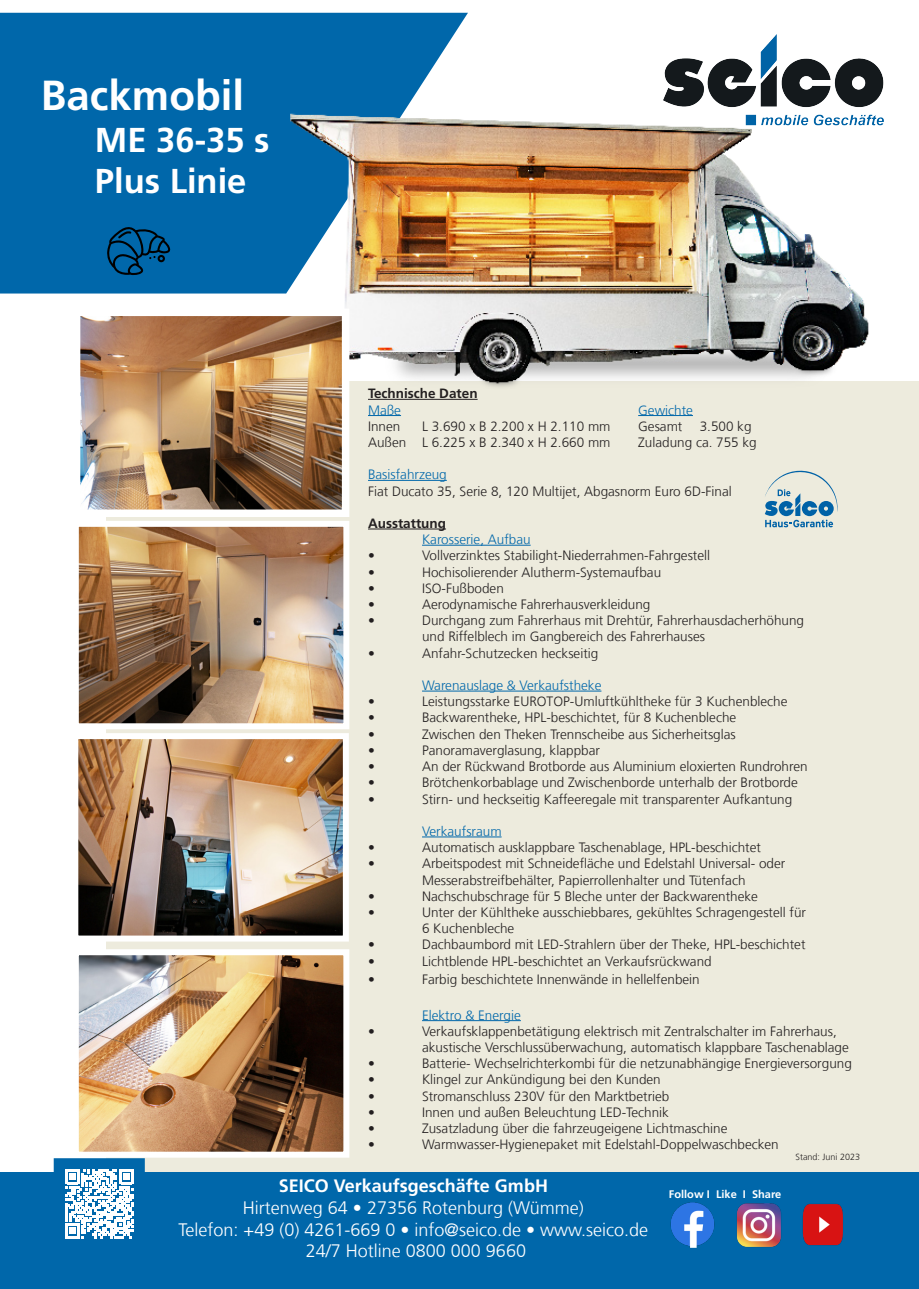
<style>
.page{position:relative;width:919px;height:1289px;background:#fff}
.page>*{position:absolute;margin:0;border:0;box-sizing:border-box;transform-origin:0 0}
.t1{font:700 42px "Frutiger LT Com";color:#fff}
.t2{font:700 34.5px "Frutiger LT Com";color:#fff}
.t3{font:300 18px "Frutiger LT Com";color:#fff}
.t4{font:700 18px "Frutiger LT Com";color:#fff}
.t5{font:300 13.5px/16.2px "Frutiger LT Com";color:#231f20}
.t6{font:300 13.5px "Frutiger LT Com";color:#0067aa}
.t7{font:700 13.5px "Frutiger LT Com";color:#231f20}
.t8{font:700 10.95px "Frutiger LT Com";color:#fff}
.t9{font:300 9px "Frutiger LT Com";color:#231f20}
</style>
<div class="page">
<div style="left:106px;top:381px;width:812px;height:833px;background:#edebdd"></div>
<hr style="left:368px;top:480px;width:79px;height:1px;background:#0067aa">
<hr style="left:368px;top:528px;width:78px;height:1px;background:#231f20">
<hr style="left:422px;top:545px;width:108px;height:1px;background:#0067aa">
<hr style="left:422px;top:690px;width:179px;height:1px;background:#0067aa">
<hr style="left:422px;top:836px;width:79px;height:1px;background:#0067aa">
<hr style="left:422px;top:1020px;width:99px;height:1px;background:#0067aa">
<div style="left:0;top:1171px;width:918px;height:117px;background:#0067aa"></div>
<img style="left:802px;top:1203px;width:41px;height:43px">
<img style="left:736px;top:1203px;width:46px;height:45px">
<img style="left:670px;top:1202px;width:45px;height:46px">
<img style="left:664px;top:34px;width:219px;height:43px">
<div style="left:57px;top:1161px;width:85px;height:85px;background:#0067aa"></div>
<svg style="left:65px;top:1169px;width:68px;height:68px"></svg>
<div style="left:54px;top:1158px;width:91px;height:91px;border:6px solid #0067aa"></div>
<div style="left:0;top:13px;width:468px;height:280px;background:#0067aa"></div>
<img style="left:260px;top:77px;width:624px;height:340px">
<img style="left:82px;top:317px;width:258px;height:191px">
<div style="left:73px;top:308px;width:276px;height:209px;border:8px solid #fff"></div>
<img style="left:80px;top:528px;width:262px;height:194px">
<div style="left:73px;top:521px;width:276px;height:208px;border:6px solid #fff"></div>
<img style="left:79px;top:740px;width:263px;height:194px">
<div style="left:72px;top:733px;width:277px;height:208px;border:6px solid #fff"></div>
<img style="left:80px;top:956px;width:262px;height:194px">
<div style="left:73px;top:949px;width:276px;height:208px;border:6px solid #fff"></div>
<svg style="left:106px;top:224px;width:64px;height:51px;background:#005084"></svg>
<svg style="left:764px;top:470px;width:73px;height:57px"></svg>
<p class="t1" style="left:41px;top:71px;width:205px">Backmobil</p>
<p class="t2" style="left:95px;top:120px;width:176px">ME 36-35 s</p>
<p class="t2" style="left:95px;top:161px;width:153px">Plus Linie</p>
<p class="t7" style="left:368px;top:386px;width:111px">Technische Daten</p>
<p class="t6" style="left:368px;top:402px;width:35px">Maße</p>
<p class="t6" style="left:638px;top:402px;width:56px">Gewichte</p>
<p class="t5" style="left:368px;top:418px;width:34px">Innen</p>
<p class="t5" style="left:422px;top:418px;width:190px">L 3.690 x B 2.200 x H 2.110 mm</p>
<p class="t5" style="left:638px;top:418px;width:46px">Gesamt</p>
<p class="t5" style="left:699px;top:418px;width:53px">3.500 kg</p>
<p class="t5" style="left:368px;top:434px;width:244px">Außen L 6.225 x B 2.340 x H 2.660 mm</p>
<p class="t5" style="left:638px;top:434px;width:120px">Zuladung ca. 755 kg</p>
<p class="t6" style="left:368px;top:467px;width:80px">Basisfahrzeug</p>
<p class="t5" style="left:368px;top:483px;width:365px">Fiat Ducato 35, Serie 8, 120 Multijet, Abgasnorm Euro 6D-Final</p>
<p class="t7" style="left:368px;top:515px;width:79px">Ausstattung</p>
<p class="t6" style="left:422px;top:531px;width:110px">Karosserie, Aufbau</p>
<p class="t5" style="left:368px;top:547px;width:8px">•</p>
<p class="t5" style="left:422px;top:547px;width:289px">Vollverzinktes Stabilight-Niederrahmen-Fahrgestell</p>
<p class="t5" style="left:368px;top:564px;width:8px">•</p>
<p class="t5" style="left:422px;top:564px;width:241px">Hochisolierender Alutherm-Systemaufbau</p>
<p class="t5" style="left:368px;top:580px;width:8px">•</p>
<p class="t5" style="left:422px;top:580px;width:83px">ISO-Fußboden</p>
<p class="t5" style="left:368px;top:596px;width:8px">•</p>
<p class="t5" style="left:422px;top:596px;width:230px">Aerodynamische Fahrerhausverkleidung</p>
<p class="t5" style="left:368px;top:612px;width:8px">•</p>
<p class="t5" style="left:422px;top:612px;width:383px">Durchgang zum Fahrerhaus mit Drehtür, Fahrerhausdacherhöhung und Riffelblech im Gangbereich des Fahrerhauses</p>
<p class="t5" style="left:368px;top:645px;width:8px">•</p>
<p class="t5" style="left:422px;top:645px;width:178px">Anfahr-Schutzecken heckseitig</p>
<p class="t6" style="left:422px;top:677px;width:181px">Warenauslage &amp; Verkaufstheke</p>
<p class="t5" style="left:368px;top:693px;width:8px">•</p>
<p class="t5" style="left:422px;top:693px;width:367px">Leistungsstarke EUROTOP-Umluftkühltheke für 3 Kuchenbleche</p>
<p class="t5" style="left:368px;top:709px;width:8px">•</p>
<p class="t5" style="left:422px;top:709px;width:316px">Backwarentheke, HPL-beschichtet, für 8 Kuchenbleche</p>
<p class="t5" style="left:368px;top:726px;width:8px">•</p>
<p class="t5" style="left:422px;top:726px;width:315px">Zwischen den Theken Trennscheibe aus Sicherheitsglas</p>
<p class="t5" style="left:368px;top:742px;width:8px">•</p>
<p class="t5" style="left:422px;top:742px;width:179px">Panoramaverglasung, klappbar</p>
<p class="t5" style="left:368px;top:758px;width:8px">•</p>
<p class="t5" style="left:422px;top:758px;width:387px">An der Rückwand Brotborde aus Aluminium eloxierten Rundrohren</p>
<p class="t5" style="left:368px;top:774px;width:8px">•</p>
<p class="t5" style="left:422px;top:774px;width:377px">Brötchenkorbablage und Zwischenborde unterhalb der Brotborde</p>
<p class="t5" style="left:368px;top:790px;width:8px">•</p>
<p class="t5" style="left:422px;top:790px;width:372px">Stirn- und heckseitig Kaffeeregale mit transparenter Aufkantung</p>
<p class="t6" style="left:422px;top:823px;width:81px">Verkaufsraum</p>
<p class="t5" style="left:368px;top:839px;width:8px">•</p>
<p class="t5" style="left:422px;top:839px;width:340px">Automatisch ausklappbare Taschenablage, HPL-beschichtet</p>
<p class="t5" style="left:368px;top:855px;width:8px">•</p>
<p class="t5" style="left:422px;top:855px;width:365px">Arbeitspodest mit Schneidefläche und Edelstahl Universal- oder<br>Messerabstreifbehälter, Papierrollenhalter und Tütenfach</p>
<p class="t5" style="left:368px;top:888px;width:8px">•</p>
<p class="t5" style="left:422px;top:888px;width:337px">Nachschubschrage für 5 Bleche unter der Backwarentheke</p>
<p class="t5" style="left:368px;top:904px;width:8px">•</p>
<p class="t5" style="left:422px;top:904px;width:385px">Unter der Kühltheke ausschiebbares, gekühltes Schragengestell für<br>6 Kuchenbleche</p>
<p class="t5" style="left:368px;top:936px;width:8px">•</p>
<p class="t5" style="left:422px;top:936px;width:385px">Dachbaumbord mit LED-Strahlern über der Theke, HPL-beschichtet</p>
<p class="t5" style="left:368px;top:952px;width:8px">•</p>
<p class="t5" style="left:422px;top:952px;width:291px">Lichtblende HPL-beschichtet an Verkaufsrückwand</p>
<p class="t5" style="left:368px;top:970px;width:8px">•</p>
<p class="t5" style="left:422px;top:970px;width:279px">Farbig beschichtete Innenwände in hellelfenbein</p>
<p class="t6" style="left:422px;top:1007px;width:100px">Elektro &amp; Energie</p>
<p class="t5" style="left:368px;top:1023px;width:8px">•</p>
<p class="t5" style="left:422px;top:1023px;width:428px">Verkaufsklappenbetätigung elektrisch mit Zentralschalter im Fahrerhaus, akustische Verschlussüberwachung, automatisch klappbare Taschenablage</p>
<p class="t5" style="left:368px;top:1055px;width:8px">•</p>
<p class="t5" style="left:422px;top:1055px;width:431px">Batterie- Wechselrichterkombi für die netzunabhängige Energieversorgung</p>
<p class="t5" style="left:368px;top:1071px;width:8px">•</p>
<p class="t5" style="left:422px;top:1071px;width:240px">Klingel zur Ankündigung bei den Kunden</p>
<p class="t5" style="left:368px;top:1087px;width:8px">•</p>
<p class="t5" style="left:422px;top:1087px;width:249px">Stromanschluss 230V für den Marktbetrieb</p>
<p class="t5" style="left:368px;top:1104px;width:8px">•</p>
<p class="t5" style="left:422px;top:1104px;width:248px">Innen und außen Beleuchtung LED-Technik</p>
<p class="t5" style="left:368px;top:1120px;width:8px">•</p>
<p class="t5" style="left:422px;top:1120px;width:307px">Zusatzladung über die fahrzeugeigene Lichtmaschine</p>
<p class="t5" style="left:368px;top:1136px;width:8px">•</p>
<p class="t5" style="left:422px;top:1136px;width:358px">Warmwasser-Hygienepaket mit Edelstahl-Doppelwaschbecken</p>
<p class="t9" style="left:795px;top:1151px;width:66px">Stand: Juni 2023</p>
<p class="t8" style="left:669px;top:1187px;width:114px">Follow I Like I Share</p>
<p class="t4" style="left:279px;top:1175px;width:271px">SEICO Verkaufsgeschäfte GmbH</p>
<p class="t3" style="left:243px;top:1197px;width:342px">Hirtenweg 64 • 27356 Rotenburg (Wümme)</p>
<p class="t3" style="left:178px;top:1218px;width:471px">Telefon: +49 (0) 4261-669 0 • info@seico.de • www.seico.de</p>
<p class="t3" style="left:306px;top:1240px;width:222px">24/7 Hotline 0800 000 9660</p>
</div>
